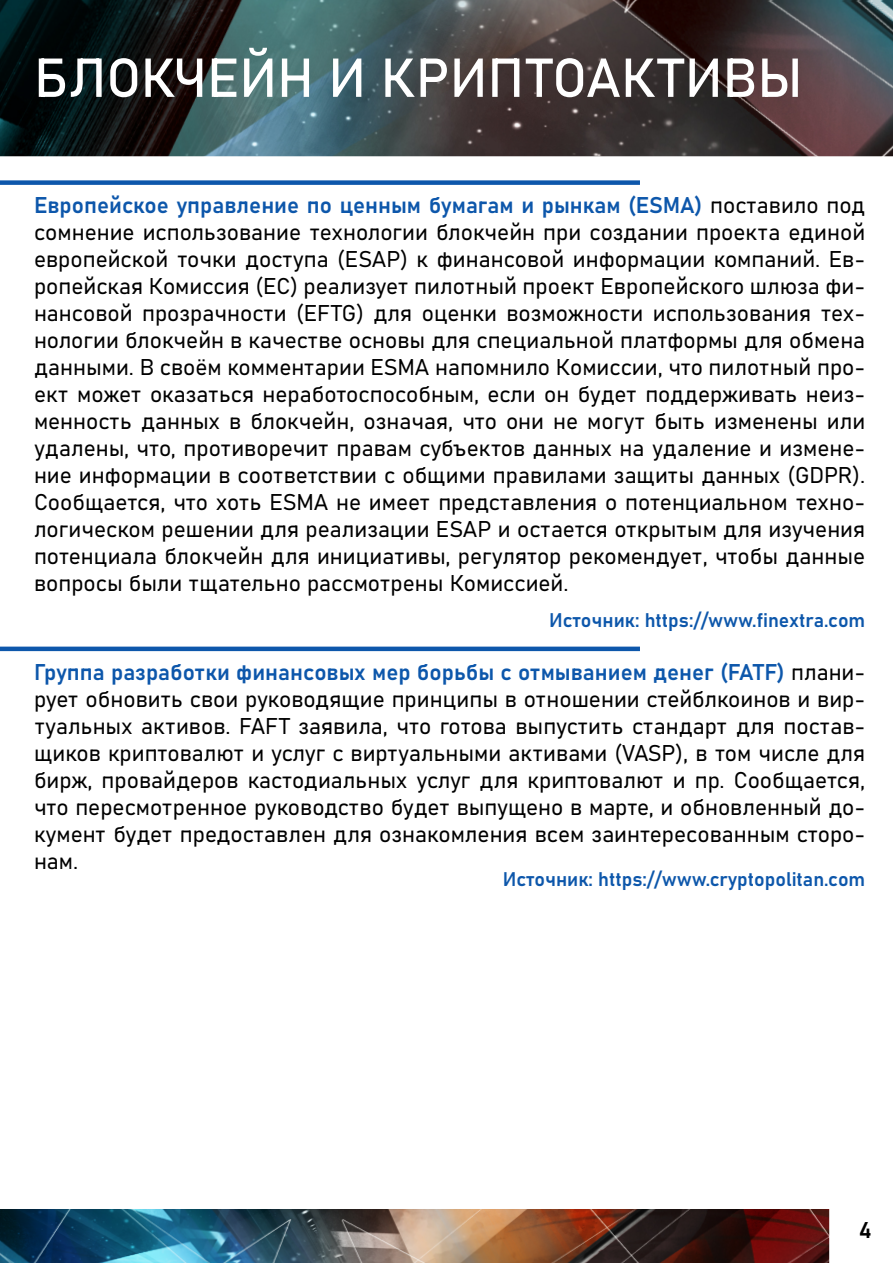
<style>
.page{position:relative;width:893px;height:1263px;background:#fff}
.page>*{position:absolute;margin:0;border:0;box-sizing:border-box;transform-origin:0 0}
.t1{font:54px "Bahnschrift";color:#fff}
.t2{font:22.5px/27px "Bahnschrift";color:#000;text-align:justify}
.t3{font:19.5px "Bahnschrift";color:#0d57ab}
.s1{color:#0d57ab}
</style>
<div class="page">
<div style="left:0;top:180px;width:640px;height:5px;background:#0d57ab"></div>
<hr style="left:0;top:647px;width:640px;height:4px;background:#0d57ab">
<img style="left:0;top:0;width:893px;height:156px">
<img style="left:0;top:1209px;width:829px;height:54px">
<h1 class="t1" style="left:34px;top:37px;width:770px">БЛОКЧЕЙН И КРИПТОАКТИВЫ</h1>
<p class="t2" style="left:34px;top:190px;width:833px"><span class="s1">Европейское управление по ценным бумагам и рынкам (ESMA)</span> поставило под сомнение использование технологии блокчейн при создании проекта единой европейской точки доступа (ESAP) к финансовой информации компаний. Ев&shy;ропейская Комиссия (EC) реализует пилотный проект Европейского шлюза фи&shy;нансовой прозрачности (EFTG) для оценки возможности использования тех&shy;нологии блокчейн в качестве основы для специальной платформы для обмена данными. В своём комментарии ESMA напомнило Комиссии, что пилотный про&shy;ект может оказаться неработоспособным, если он будет поддерживать неиз&shy;менность данных в блокчейн, означая, что они не могут быть изменены или удалены, что, противоречит правам субъектов данных на удаление и измене&shy;ние информации в соответствии с общими правилами защиты данных (GDPR).<br>Сообщается, что хоть ESMA не имеет представления о потенциальном техно&shy;логическом решении для реализации ESAP и остается открытым для изучения потенциала блокчейн для инициативы, регулятор рекомендует, чтобы данные вопросы были тщательно рассмотрены Комиссией.</p>
<p class="t3" style="left:549px;top:606px;width:318px">Источник: https://www.finextra.com</p>
<p class="t2" style="left:34px;top:657px;width:833px"><span class="s1">Группа разработки финансовых мер борьбы с отмыванием денег (FATF)</span> плани&shy;рует обновить cвои руководящие принципы в отношении стейблкоинов и вир&shy;туальных активов. FAFT заявила, что готова выпустить стандарт для постав&shy;щиков криптовалют и услуг с виртуальными активами (VASP), в том числе для бирж, провайдеров кастодиальных услуг для криптовалют и пр. Сообщается, что пересмотренное руководство будет выпущено в марте, и обновленный до&shy;кумент будет предоставлен для ознакомления всем заинтересованным сторо&shy;нам.</p>
<p class="t3" style="left:503px;top:864px;width:364px">Источник: https://www.cryptopolitan.com</p>
<p class="t2" style="left:859px;top:1215px;width:14px">4</p>
</div>
